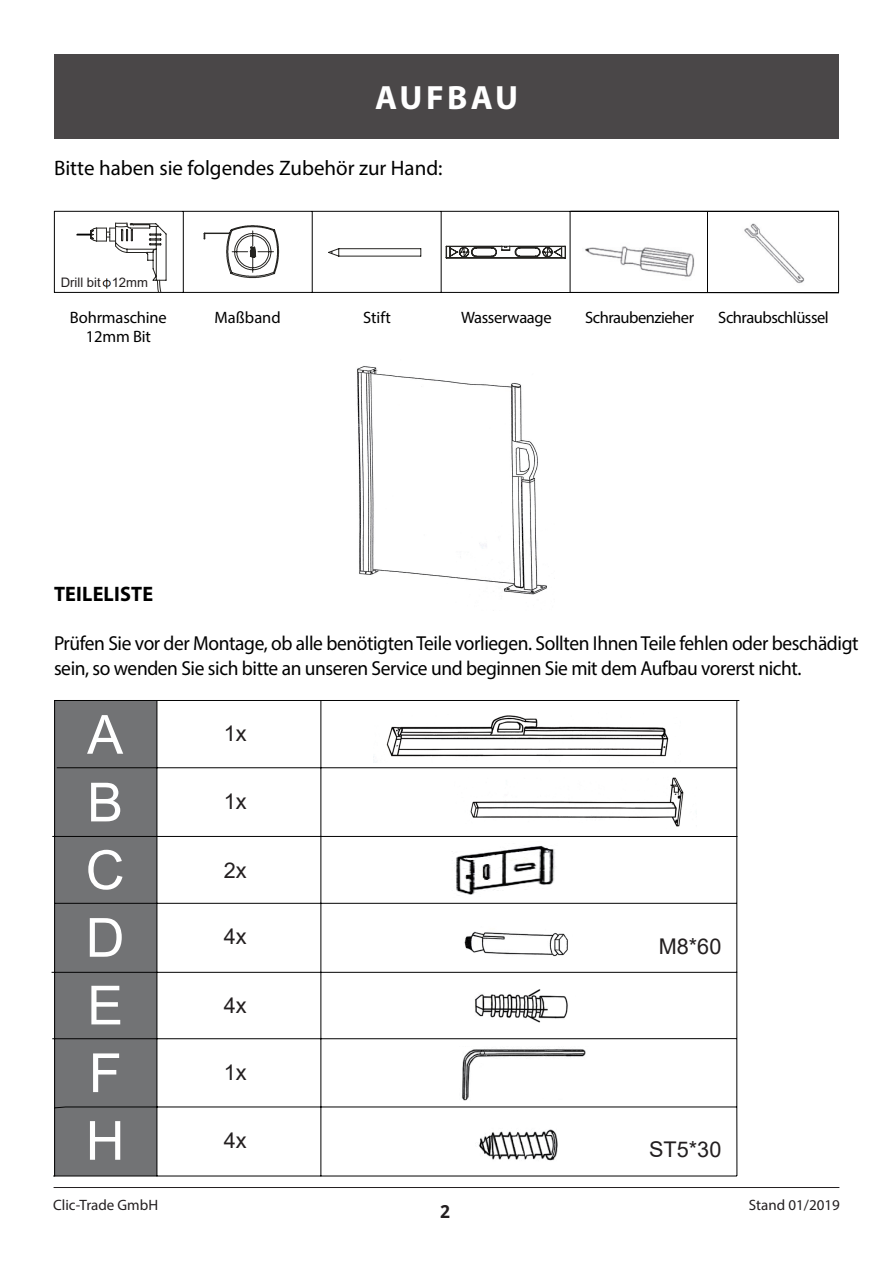
<style>
.page{position:relative;width:893px;height:1263px;background:#fff}
.page>*{position:absolute;margin:0;border:0;box-sizing:border-box;transform-origin:0 0}
.t1{font:54px/67.7px "Arial";color:#fff;text-align:justify}
.t2{font:700 33.75px "Myriad Pro";letter-spacing:.095em;color:#fff}
.t3{font:21.6px "Arial";color:#231f20}
.t4{font:21px "Myriad Pro";color:#000}
.t5{font:700 21px "Myriad Pro";letter-spacing:.01em;color:#000;scale:.96 1}
.t6{font:20.25px/24.3px "Myriad Pro";letter-spacing:-.02em;color:#000;scale:.96 1}
.t7{font:700 18px "Noto Sans";color:#231f20}
.t8{font:16.5px/19.8px "Myriad Pro";letter-spacing:-.02em;color:#000;text-align:center}
.t9{font:16.5px "Myriad Pro";color:#000}
.t10{font:15px "Myriad Pro";color:#231f20}
.t11{font:13.05px "Arial";color:#231f20}
</style>
<div class="page">
<hr style="left:54px;top:1187px;width:785px;height:1px;background:#231f20">
<div style="left:54px;top:54px;width:785px;height:84px;background:#4a4748"></div>
<svg style="left:53px;top:210px;width:787px;height:83px"></svg>
<svg style="left:76px;top:211px;width:763px;height:83px"></svg>
<img style="left:583px;top:214px;width:111px;height:74px">
<img style="left:738px;top:215px;width:74px;height:74px">
<svg style="left:90px;top:222px;width:77px;height:71px"></svg>
<img style="left:357px;top:366px;width:190px;height:229px">
<svg style="left:51px;top:700px;width:689px;height:488px"></svg>
<img style="left:373px;top:713px;width:308px;height:49px">
<img style="left:451px;top:777px;width:245px;height:53px">
<img style="left:448px;top:841px;width:110px;height:57px">
<img style="left:461px;top:927px;width:112px;height:32px">
<img style="left:460px;top:1046px;width:129px;height:57px">
<img style="left:472px;top:1123px;width:90px;height:43px">
<img style="left:469px;top:985px;width:108px;height:43px">
<h2 class="t2" style="left:375px;top:75px;width:144px">AUFBAU</h2>
<p class="t4" style="left:54px;top:155px;width:390px">Bitte haben sie folgendes Zubehör zur Hand:</p>
<p class="t11" style="left:61px;top:274px;width:89px">Drill bit 12mm</p>
<p class="t8" style="left:70px;top:307px;width:98px">Bohrmaschine<br>12mm Bit</p>
<p class="t9" style="left:215px;top:307px;width:68px">Maßband</p>
<p class="t8" style="left:363px;top:307px;width:29px">Stift</p>
<p class="t8" style="left:461px;top:307px;width:92px">Wasserwaage</p>
<p class="t8" style="left:585px;top:307px;width:111px">Schraubenzieher</p>
<p class="t8" style="left:718px;top:307px;width:112px">Schraubschlüssel</p>
<p class="t5" style="left:54px;top:580px;width:105px">TEILELISTE</p>
<p class="t6" style="left:54px;top:631px;width:840px">Prüfen Sie vor der Montage, ob alle benötigten Teile vorliegen. Sollten Ihnen Teile fehlen oder beschädigt sein, so wenden Sie sich bitte an unseren Service und beginnen Sie mit dem Aufbau vorerst nicht.</p>
<h1 class="t1" style="left:86px;top:701px;width:40px">A B C D E F H</h1>
<p class="t3" style="left:224px;top:718px;width:24px">1x</p>
<p class="t3" style="left:224px;top:787px;width:24px">1x</p>
<p class="t3" style="left:224px;top:855px;width:24px">2x</p>
<p class="t3" style="left:224px;top:922px;width:24px">4x</p>
<p class="t3" style="left:224px;top:990px;width:24px">4x</p>
<p class="t3" style="left:224px;top:1057px;width:24px">1x</p>
<p class="t3" style="left:224px;top:1125px;width:24px">4x</p>
<p class="t3" style="left:659px;top:931px;width:64px">M8*60</p>
<p class="t3" style="left:649px;top:1134px;width:74px">ST5*30</p>
<p class="t10" style="left:53px;top:1195px;width:106px">Clic-Trade GmbH</p>
<p class="t10" style="left:749px;top:1195px;width:92px">Stand 01/2019</p>
<p class="t7" style="left:440px;top:1198px;width:11px">2</p>
</div>
